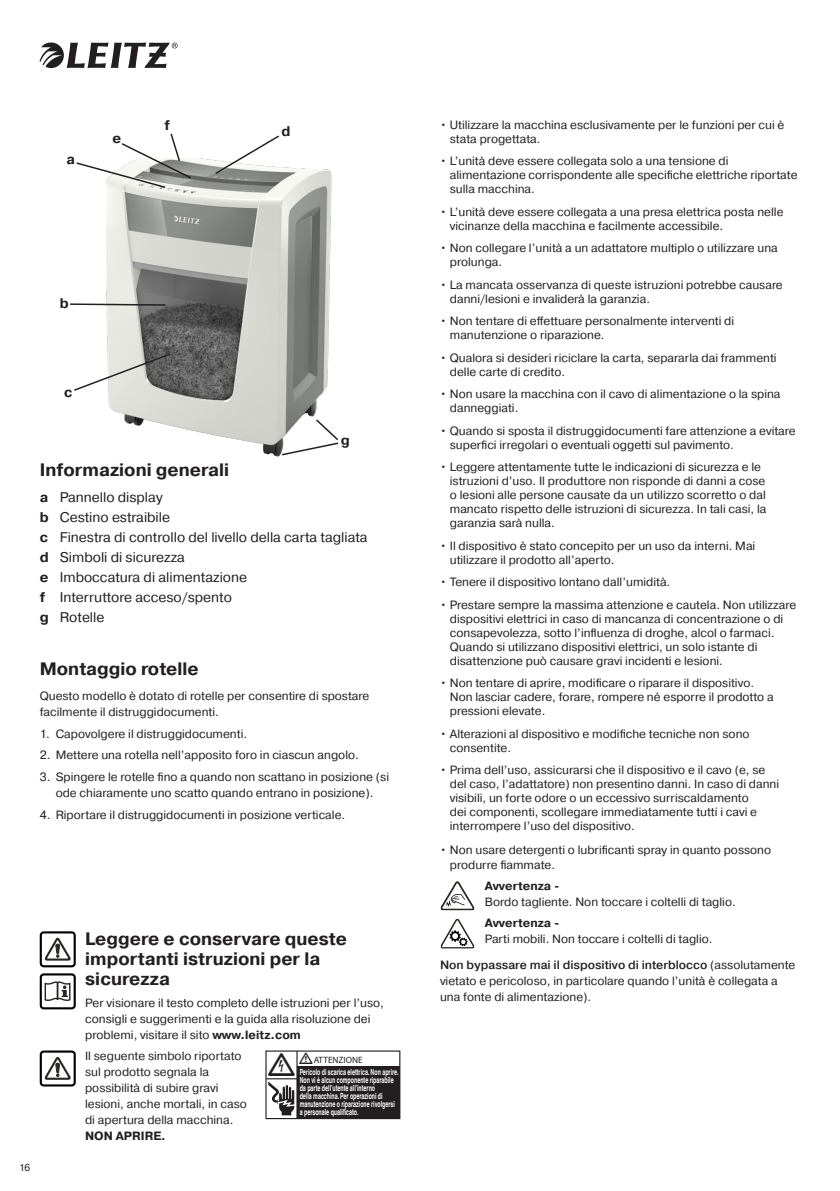
<style>
.page{position:relative;width:840px;height:1191px;background:#fff}
.page>*{position:absolute;margin:0;border:0;box-sizing:border-box;transform-origin:0 0}
.t1{font:700 18px/20px "Pragmatica";color:#231f20}
.t2{font:14px/20px "Pragmatica";color:#231f20}
.t3{font:700 14px "Pragmatica";color:#231f20}
.t4{font:12px/14px "Pragmatica";color:#231f20}
.t5{font:10px "Pragmatica";color:#231f20}
.t6{font:9.2px "Myriad Pro";color:#231f20}
.t7{font:700 8.4px/8px "Helvetica Linotype";color:#fff;scale:.62 1}
.s1{font-weight:700}
.s2{font-weight:500}
</style>
<div class="page">
<svg style="left:40px;top:42px;width:137px;height:26px"></svg>
<div style="left:40px;top:931px;width:36px;height:36px;border:2px solid #000;border-radius:3px"></div>
<svg style="left:44px;top:938px;width:26px;height:23px"></svg>
<svg style="left:44px;top:981px;width:27px;height:20px"></svg>
<div style="left:40px;top:973px;width:36px;height:36px;border:2px solid #000;border-radius:3px"></div>
<div style="left:40px;top:1050px;width:36px;height:36px;border:2px solid #000;border-radius:3px"></div>
<svg style="left:44px;top:1057px;width:26px;height:23px"></svg>
<div style="left:297px;top:1066px;width:102px;height:52px;background:#231f20"></div>
<div style="left:265px;top:1050px;width:135px;height:69px;border:1px solid #231f20"></div>
<hr style="left:296px;top:1051px;width:1px;height:67px;background:#231f20">
<hr style="left:266px;top:1078px;width:31px;height:1px;background:#231f20">
<hr style="left:297px;top:1066px;width:102px;height:1px;background:#231f20">
<svg style="left:440px;top:881px;width:33px;height:29px"></svg>
<svg style="left:440px;top:919px;width:34px;height:29px"></svg>
<img style="left:106px;top:159px;width:226px;height:298px">
<svg style="left:213px;top:135px;width:67px;height:40px"></svg>
<svg style="left:74px;top:352px;width:98px;height:40px"></svg>
<svg style="left:70px;top:303px;width:97px;height:3px"></svg>
<svg style="left:76px;top:133px;width:116px;height:56px"></svg>
<svg style="left:280px;top:418px;width:59px;height:38px"></svg>
<svg style="left:268px;top:1053px;width:30px;height:62px"></svg>
<p class="t3" style="left:66px;top:150px;width:10px">a</p>
<p class="t3" style="left:113px;top:129px;width:10px">e</p>
<p class="t3" style="left:164px;top:116px;width:7px">f</p>
<p class="t3" style="left:281px;top:122px;width:10px">d</p>
<p class="t3" style="left:60px;top:294px;width:10px">b</p>
<p class="t3" style="left:64px;top:383px;width:10px">c</p>
<p class="t3" style="left:341px;top:431px;width:11px">g</p>
<p class="t1" style="left:40px;top:460px;width:191px">Informazioni generali</p>
<p class="t2" style="left:40px;top:487px;width:125px"><span class="s1">a</span> Pannello display</p>
<p class="t2" style="left:40px;top:507px;width:132px"><span class="s1">b</span> Cestino estraibile</p>
<p class="t2" style="left:40px;top:527px;width:329px"><span class="s1">c</span> Finestra di controllo del livello della carta tagliata</p>
<p class="t2" style="left:40px;top:547px;width:147px"><span class="s1">d</span> Simboli di sicurezza</p>
<p class="t2" style="left:40px;top:567px;width:209px"><span class="s1">e</span> Imboccatura di alimentazione</p>
<p class="t2" style="left:40px;top:587px;width:193px"><span class="s1">f</span> Interruttore acceso/spento <span class="s1">g</span> Rotelle</p>
<p class="t1" style="left:40px;top:659px;width:160px">Montaggio rotelle</p>
<p class="t4" style="left:40px;top:688px;width:331px;line-height:16px">Questo modello è dotato di rotelle per consentire di spostare facilmente il distruggidocumenti.</p>
<p class="t4" style="left:40px;top:726px;width:209px">1. Capovolgere il distruggidocumenti.</p>
<p class="t4" style="left:40px;top:748px;width:320px">2. Mettere una rotella nell’apposito foro in ciascun angolo.</p>
<p class="t4" style="left:40px;top:769px;width:350px;line-height:16px;text-align:center">3. Spingere le rotelle fino a quando non scattano in posizione (si ode chiaramente uno scatto quando entrano in posizione).</p>
<p class="t4" style="left:40px;top:807px;width:307px">4. Riportare il distruggidocumenti in posizione verticale.</p>
<p class="t5" style="left:19px;top:1161px;width:13px">16</p>
<p class="t1" style="left:85px;top:929px;width:263px">Leggere e conservare queste importanti istruzioni per la sicurezza</p>
<p class="t4" style="left:85px;top:995px;width:300px;line-height:16px">Per visionare il testo completo delle istruzioni per l’uso, consigli e suggerimenti e la guida alla risoluzione dei problemi, visitare il sito <span class="s1">www.leitz.com</span></p>
<p class="t4" style="left:85px;top:1048px;width:163px;line-height:16px">Il seguente simbolo riportato sul prodotto segnala la possibilità di subire gravi lesioni, anche mortali, in caso di apertura della macchina.<br><span class="s1">NON APRIRE.</span></p>
<p class="t6" style="left:313px;top:1053px;width:50px">ATTENZIONE</p>
<p class="t7" style="left:299px;top:1068px;width:161px">Pericolo di scarica elettrica. Non aprire.<br>Non vi è alcun componente riparabile da parte dell’utente all’interno<br>della macchina. Per operazioni di manutenzione o riparazione rivolgersi a personale qualificato.</p>
<p class="t4" style="left:449px;top:118px;width:336px;text-indent:-10px">• Utilizzare la macchina esclusivamente per le funzioni per cui è stata progettata.</p>
<p class="t4" style="left:449px;top:154px;width:349px;text-indent:-10px">• L’unità deve essere collegata solo a una tensione di alimentazione corrispondente alle specifiche elettriche riportate sulla macchina.</p>
<p class="t4" style="left:449px;top:205px;width:335px;text-indent:-10px">• L’unità deve essere collegata a una presa elettrica posta nelle vicinanze della macchina e facilmente accessibile.</p>
<p class="t4" style="left:449px;top:241px;width:329px;text-indent:-10px">• Non collegare l’unità a un adattatore multiplo o utilizzare una prolunga.</p>
<p class="t4" style="left:449px;top:278px;width:334px;text-indent:-10px">• La mancata osservanza di queste istruzioni potrebbe causare danni/lesioni e invaliderà la garanzia.</p>
<p class="t4" style="left:449px;top:314px;width:286px;text-indent:-10px">• Non tentare di effettuare personalmente interventi di manutenzione o riparazione.</p>
<p class="t4" style="left:449px;top:351px;width:328px;text-indent:-10px">• Qualora si desideri riciclare la carta, separarla dai frammenti delle carte di credito.</p>
<p class="t4" style="left:449px;top:387px;width:332px;text-indent:-10px">• Non usare la macchina con il cavo di alimentazione o la spina danneggiati.</p>
<p class="t4" style="left:449px;top:424px;width:347px;text-indent:-10px">• Quando si sposta il distruggidocumenti fare attenzione a evitare superfici irregolari o eventuali oggetti sul pavimento.</p>
<p class="t4" style="left:449px;top:460px;width:318px;text-indent:-10px">• Leggere attentamente tutte le indicazioni di sicurezza e le istruzioni d’uso. Il produttore non risponde di danni a cose o lesioni alle persone causate da un utilizzo scorretto o dal mancato rispetto delle istruzioni di sicurezza. In tali casi, la garanzia sarà nulla.</p>
<p class="t4" style="left:449px;top:539px;width:307px;text-indent:-10px">• Il dispositivo è stato concepito per un uso da interni. Mai utilizzare il prodotto all’aperto.</p>
<p class="t4" style="left:439px;top:575px;width:232px">• Tenere il dispositivo lontano dall’umidità.</p>
<p class="t4" style="left:449px;top:598px;width:347px;text-indent:-10px">• Prestare sempre la massima attenzione e cautela. Non utilizzare dispositivi elettrici in caso di mancanza di concentrazione o di consapevolezza, sotto l’influenza di droghe, alcol o farmaci.<br>Quando si utilizzano dispositivi elettrici, un solo istante di disattenzione può causare gravi incidenti e lesioni.</p>
<p class="t4" style="left:449px;top:676px;width:325px;text-indent:-10px">• Non tentare di aprire, modificare o riparare il dispositivo.<br>Non lasciar cadere, forare, rompere né esporre il prodotto a pressioni elevate.</p>
<p class="t4" style="left:449px;top:727px;width:301px;text-indent:-10px">• Alterazioni al dispositivo e modifiche tecniche non sono consentite.</p>
<p class="t4" style="left:449px;top:763px;width:331px;text-indent:-10px">• Prima dell’uso, assicurarsi che il dispositivo e il cavo (e, se del caso, l’adattatore) non presentino danni. In caso di danni visibili, un forte odore o un eccessivo surriscaldamento<br>dei componenti, scollegare immediatamente tutti i cavi e interrompere l’uso del dispositivo.</p>
<p class="t4" style="left:449px;top:842px;width:322px;line-height:15px;text-indent:-10px">• Non usare detergenti o lubrificanti spray in quanto possono produrre fiammate.</p>
<p class="t4" style="left:484px;top:877px;width:252px;line-height:16px"><span class="s1">Avvertenza -<br></span>Bordo tagliente. Non toccare i coltelli di taglio.</p>
<p class="t4" style="left:484px;top:915px;width:229px;line-height:16px"><span class="s1">Avvertenza -<br></span>Parti mobili. Non toccare i coltelli di taglio.</p>
<p class="t4" style="left:440px;top:957px;width:357px;line-height:16px"><span class="s2">Non bypassare mai il dispositivo di interblocco</span> (assolutamente vietato e pericoloso, in particolare quando l’unità è collegata a una fonte di alimentazione).</p>
</div>
